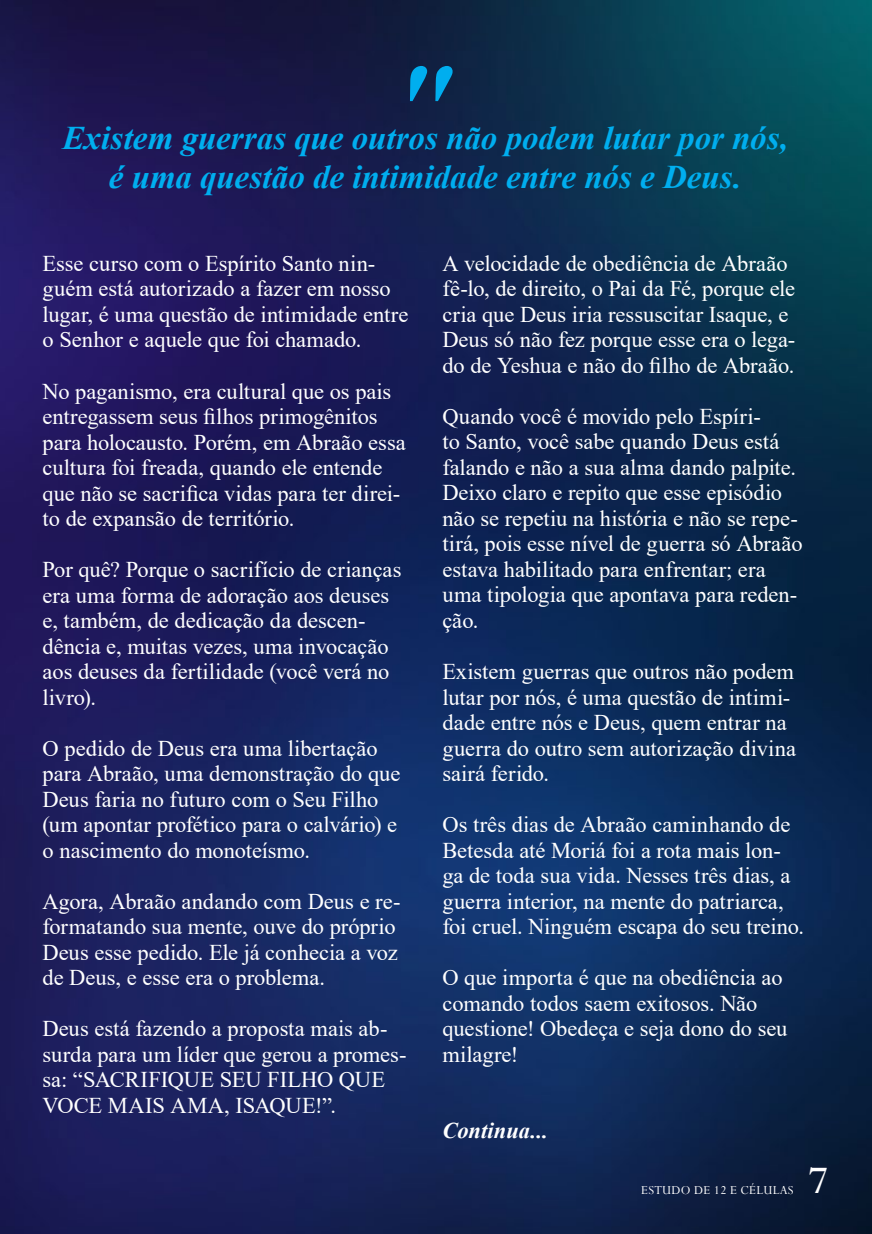
<style>
.page{position:relative;width:872px;height:1234px;background:#fff}
.page>*{position:absolute;margin:0;border:0;box-sizing:border-box;transform-origin:0 0}
.t1{font:italic 700 108px "Times New Roman";color:#00aeef}
.t2{font:43.5px "Perpetua";color:#fff}
.t3{font:italic 700 33px/39px "Times New Roman";color:#00aeef;text-align:center}
.t4{font:22.5px/25.5px "Times New Roman";color:#fff}
.t5{font:italic 700 22.5px "Times New Roman";color:#fff}
.t6{font:13.5px "Perpetua";letter-spacing:.02em;color:#fff}
</style>
<div class="page">
<img style="left:0;top:0;width:872px;height:1233px">
<h1 class="t1" style="left:392px;top:28px;width:61px">"</h1>
<h3 class="t3" style="left:62px;top:117px;width:727px">Existem guerras que outros não podem lutar por nós, é uma questão de intimidade entre nós e Deus.</h3>
<p class="t4" style="left:43px;top:250px;width:367px">Esse curso com o Espírito Santo nin&shy;guém está autorizado a fazer em nosso lugar, é uma questão de intimidade entre o Senhor e aquele que foi chamado.</p>
<p class="t4" style="left:43px;top:377px;width:365px">No paganismo, era cultural que os pais entregassem seus filhos primogênitos para holocausto. Porém, em Abraão essa cultura foi freada, quando ele entende que não se sacrifica vidas para ter direi&shy;to de expansão de território.</p>
<p class="t4" style="left:43px;top:556px;width:360px">Por quê? Porque o sacrifício de crianças era uma forma de adoração aos deuses e, também, de dedicação da descen&shy;dência e, muitas vezes, uma invocação aos deuses da fertilidade (você verá no livro).</p>
<p class="t4" style="left:43px;top:734px;width:359px">O pedido de Deus era uma libertação para Abraão, uma demonstração do que Deus faria no futuro com o Seu Filho (um apontar profético para o calvário) e o nascimento do monoteísmo.</p>
<p class="t4" style="left:43px;top:887px;width:359px">Agora, Abraão andando com Deus e re&shy;formatando sua mente, ouve do próprio Deus esse pedido. Ele já conhecia a voz de Deus, e esse era o problema.</p>
<p class="t4" style="left:43px;top:1015px;width:365px">Deus está fazendo a proposta mais ab&shy;surda para um líder que gerou a promes&shy;sa: “SACRIFIQUE SEU FILHO QUE<br>VOCE MAIS AMA, ISAQUE!”.</p>
<p class="t4" style="left:442px;top:250px;width:354px">A velocidade de obediência de Abraão fê-lo, de direito, o Pai da Fé, porque ele cria que Deus iria ressuscitar Isaque, e Deus só não fez porque esse era o lega&shy;do de Yeshua e não do filho de Abraão.</p>
<p class="t4" style="left:442px;top:403px;width:362px">Quando você é movido pelo Espíri-<br>to Santo, você sabe quando Deus está falando e não a sua alma dando palpite.<br>Deixo claro e repito que esse episódio não se repetiu na história e não se repe&shy;tirá, pois esse nível de guerra só Abraão estava habilitado para enfrentar; era uma tipologia que apontava para reden&shy;ção.</p>
<p class="t4" style="left:442px;top:658px;width:355px">Existem guerras que outros não podem lutar por nós, é uma questão de intimi&shy;dade entre nós e Deus, quem entrar na guerra do outro sem autorização divina sairá ferido.</p>
<p class="t4" style="left:442px;top:810px;width:363px">Os três dias de Abraão caminhando de Betesda até Moriá foi a rota mais lon&shy;ga de toda sua vida. Nesses três dias, a guerra interior, na mente do patriarca, foi cruel. Ninguém escapa do seu treino.</p>
<p class="t4" style="left:442px;top:963px;width:346px">O que importa é que na obediência ao comando todos saem exitosos. Não questione! Obedeça e seja dono do seu milagre!</p>
<p class="t5" style="left:442px;top:1114px;width:107px">Continua...</p>
<p class="t6" style="left:641px;top:1181px;width:154px">ESTUDO DE 12 E CÉLULAS</p>
<h2 class="t2" style="left:808px;top:1152px;width:21px">7</h2>
</div>
